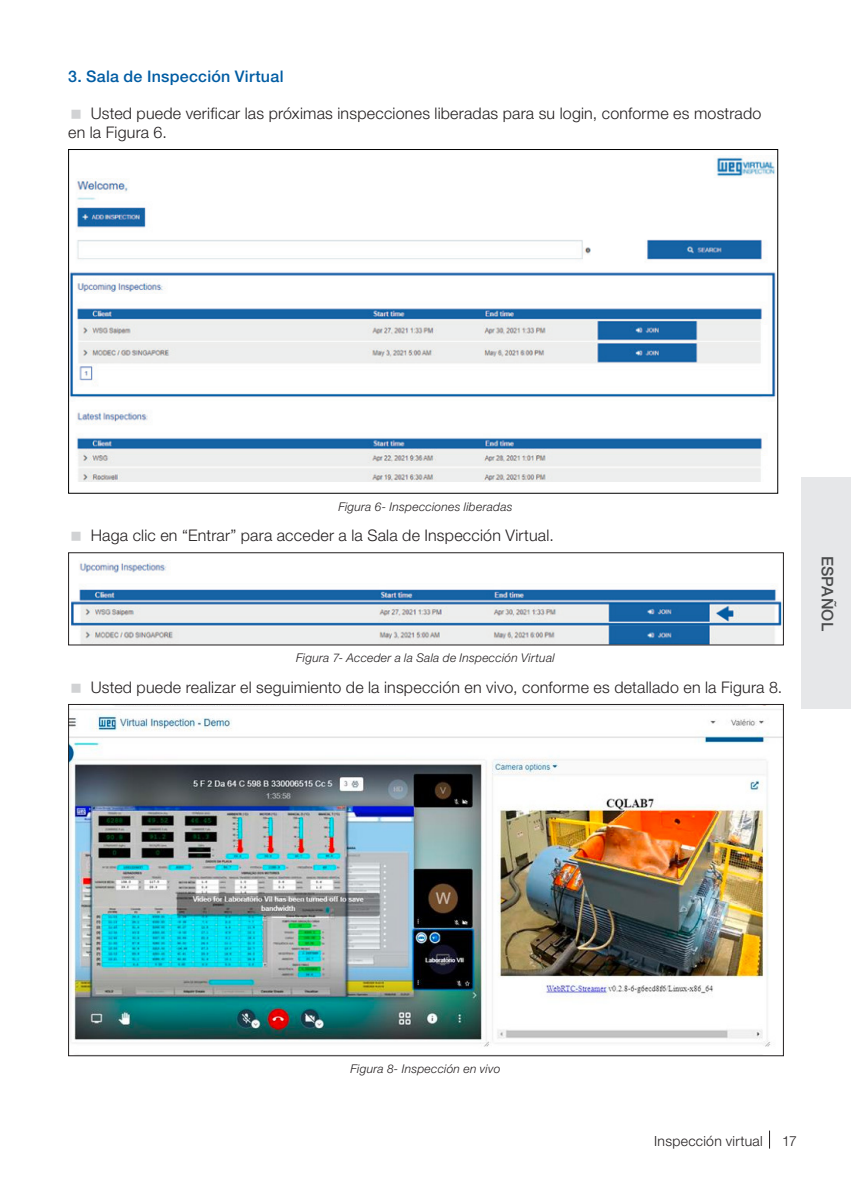
<style>
.page{position:relative;width:851px;height:1191px;background:#fff}
.page>*{position:absolute;margin:0;border:0;box-sizing:border-box;transform-origin:0 0}
.t1{font:300 16px/19.2px "Helvetica Neue LT Pro";letter-spacing:.015em;color:#231f20}
.t2{font:500 16px "Helvetica Neue LT Pro";letter-spacing:.015em;color:#015ca3}
.t3{font:500 16px "Helvetica Neue LT Pro";letter-spacing:.015em;color:#4b4c4d}
.t4{font:300 14px "Helvetica Neue LT Pro";letter-spacing:.02em;color:#231f20}
.t5{font:italic 300 12px "Helvetica Neue LT Pro";letter-spacing:.025em;color:#231f20}
</style>
<div class="page">
<div style="left:801px;top:477px;width:49px;height:232px;background:#e6e7e9"></div>
<img style="left:70px;top:157px;width:706px;height:324px">
<img style="left:71px;top:560px;width:710px;height:83px">
<div style="left:68px;top:552px;width:715px;height:93px;border:1px solid #231f20"></div>
<img style="left:70px;top:706px;width:711px;height:341px">
<p class="t2" style="left:68px;top:67px;width:217px">3. Sala de Inspección Virtual</p>
<p class="t1" style="left:68px;top:103px;width:694px;text-indent:23px">Usted puede verificar las próximas inspecciones liberadas para su login, conforme es mostrado en la Figura 6.</p>
<p class="t5" style="left:338px;top:499px;width:176px">Figura 6- Inspecciones liberadas</p>
<p class="t1" style="left:91px;top:525px;width:464px">Haga clic en “Entrar” para acceder a la Sala de Inspección Virtual.</p>
<p class="t5" style="left:296px;top:651px;width:260px">Figura 7- Acceder a la Sala de Inspección Virtual</p>
<p class="t1" style="left:91px;top:677px;width:693px">Usted puede realizar el seguimiento de la inspección en vivo, conforme es detallado en la Figura 8.</p>
<p class="t3" style="left:836px;top:555px;width:77px;rotate:90deg">ESPAÑOL</p>
<p class="t5" style="left:350px;top:1061px;width:151px">Figura 8- Inspección en vivo</p>
<p class="t4" style="left:654px;top:1132px;width:110px">Inspección virtual</p>
<p class="t4" style="left:782px;top:1132px;width:16px">17</p>
</div>
